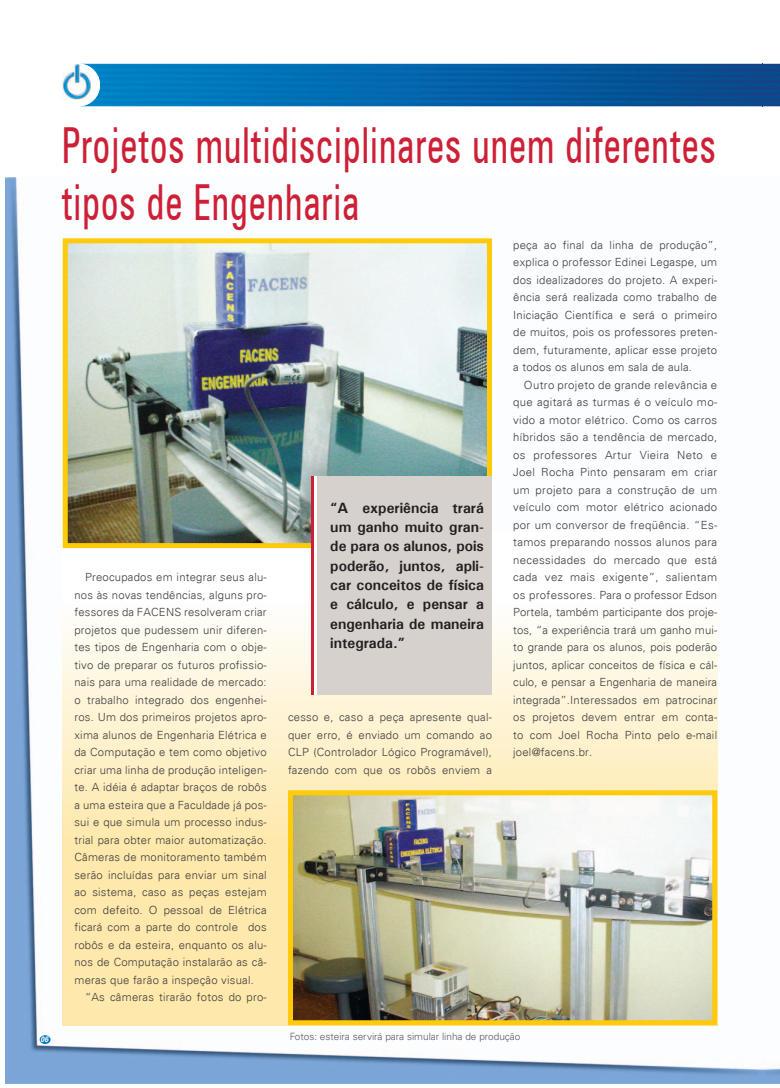
<style>
.page{position:relative;width:780px;height:1088px;background:#fff}
.page>*{position:absolute;margin:0;border:0;box-sizing:border-box;transform-origin:0 0}
.t1{font:condensed 49.75px/56px "Zurich BT";letter-spacing:.03em;color:#cd2037;scale:.75 1}
.t2{font:700 14.88px/19.4px "Univers ATT";color:#231f20;text-align:justify}
.t3{font:300 11.25px/17.5px "Univers";letter-spacing:.02em;color:#3f3f40;text-align:justify}
.t4{font:300 10px "Univers LT";color:#57585a}
.t5{font:italic 700 7.88px "Univers LT";color:#fff;scale:.89 1}
</style>
<div class="page">
<img style="left:83px;top:64px;width:697px;height:42px">
<div style="left:57px;top:64px;width:43px;height:42px;background:#fff;border-radius:50%"></div>
<img style="left:62px;top:64px;width:29px;height:36px">
<img style="left:5px;top:178px;width:775px;height:905px">
<img style="left:762px;top:64px;width:1px;height:42px">
<svg style="left:63px;top:533px;width:654px;height:492px"></svg>
<div style="left:40px;top:1035px;width:11px;height:9px;background:#007bc1;border-radius:50%"></div>
<img style="left:60px;top:236px;width:434px;height:315px">
<div style="left:317px;top:476px;width:175px;height:218px;background:#d6d1cc"></div>
<img style="left:285px;top:788px;width:434px;height:240px">
<hr style="left:314px;top:476px;width:3px;height:218px;background:#fff">
<hr style="left:311px;top:476px;width:3px;height:218px;background:#cd2037">
<p class="t5" style="left:40px;top:1035px;width:10px">06</p>
<h1 class="t1" style="left:62px;top:117px;width:873px">Projetos multidisciplinares unem diferentes tipos de Engenharia</h1>
<p class="t3" style="left:74px;top:568px;width:194px;text-indent:11px">Preocupados em integrar seus alu&shy;nos às novas tendências, alguns pro&shy;fessores da FACENS resolveram criar projetos que pudessem unir diferen&shy;tes tipos de Engenharia com o obje&shy;tivo de preparar os futuros profissio&shy;nais para uma realidade de mercado: o trabalho integrado dos engenhei&shy;ros. Um dos primeiros projetos apro&shy;xima alunos de Engenharia Elétrica e da Computação e tem como objetivo criar uma linha de produção inteligen&shy;te. A idéia é adaptar braços de robôs a uma esteira que a Faculdade já pos&shy;sui e que simula um processo indus&shy;trial para obter maior automatização.<br>Câmeras de monitoramento também serão incluídas para enviar um sinal ao sistema, caso as peças estejam com defeito. O pessoal de Elétrica ficará com a parte do controle dos robôs e da esteira, enquanto os alu&shy;nos de Computação instalarão as câ&shy;meras que farão a inspeção visual.</p>
<p class="t3" style="left:85px;top:988px;width:183px">“As câmeras tirarão fotos do pro-</p>
<h2 class="t2" style="left:330px;top:498px;width:155px">“A experiência trará um ganho muito gran&shy;de para os alunos, pois poderão, juntos, apli&shy;car conceitos de física e cálculo, e pensar a engenharia de maneira integrada.”</h2>
<p class="t3" style="left:288px;top:708px;width:205px">cesso e, caso a peça apresente qual&shy;quer erro, é enviado um comando ao CLP (Controlador Lógico Programável), fazendo com que os robôs enviem a</p>
<p class="t3" style="left:513px;top:236px;width:205px">peça ao final da linha de produção”, explica o professor Edinei Legaspe, um dos idealizadores do projeto. A experi&shy;ência será realizada como trabalho de Iniciação Científica e será o primeiro de muitos, pois os professores preten&shy;dem, futuramente, aplicar esse projeto a todos os alunos em sala de aula.</p>
<p class="t3" style="left:513px;top:376px;width:205px;text-indent:11px">Outro projeto de grande relevância e que agitará as turmas é o veículo mo&shy;vido a motor elétrico. Como os carros híbridos são a tendência de mercado, os professores Artur Vieira Neto e Joel Rocha Pinto pensaram em criar um projeto para a construção de um veículo com motor elétrico acionado por um conversor de freqüência. “Es&shy;tamos preparando nossos alunos para necessidades do mercado que está cada vez mais exigente”, salientam os professores. Para o professor Edson Portela, também participante dos proje&shy;tos, “a experiência trará um ganho mui&shy;to grande para os alunos, pois poderão juntos, aplicar conceitos de física e cál&shy;culo, e pensar a Engenharia de maneira integrada”.Interessados em patrocinar os projetos devem entrar em conta&shy;to com Joel Rocha Pinto pelo e-mail joel@facens.br.</p>
<p class="t4" style="left:290px;top:1030px;width:232px">Fotos: esteira servirá para simular linha de produção</p>
</div>
